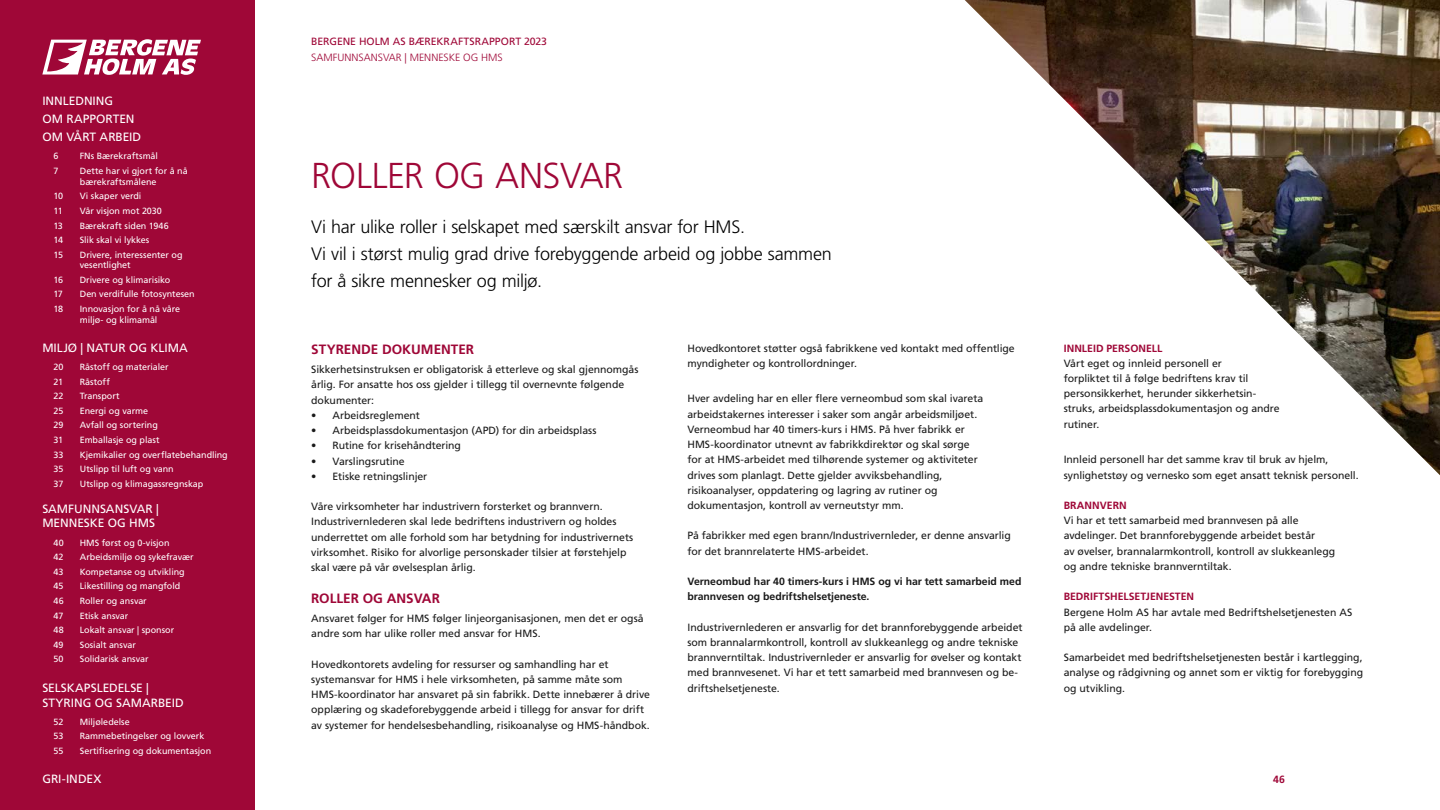
<style>
.page{position:relative;width:1440px;height:810px;background:#fff}
.page>*{position:absolute;margin:0;border:0;box-sizing:border-box;transform-origin:0 0}
.t1{font:300 36px "Frutiger LT Std";letter-spacing:-.01em;color:#9f0737}
.t2{font:300 18px/27px "Frutiger LT Std";letter-spacing:-.015em;color:#000}
.t3{font:700 13.5px "Frutiger LT Std";color:#9f0737}
.t4{font:12px/18.1px "Frutiger LT Std";color:#fff}
.t5{font:10.5px/15.2px "Frutiger LT Std";letter-spacing:-.005em;color:#1a1a1a}
.t6{font:700 10.5px/15.2px "Frutiger LT Std";letter-spacing:-.005em;color:#1a1a1a}
.t7{font:700 10.5px "Frutiger LT Std";color:#9f0737}
.t8{font:10.5px "Frutiger LT Std";letter-spacing:-.005em;color:#9f0737}
.t9{font:300 10.5px "Frutiger LT Std";color:#9f0737}
.t10{font:9px/10.8px "Frutiger LT Std";letter-spacing:-.005em;color:#fff}
</style>
<div class="page">
<img style="left:965px;top:0;width:475px;height:475px">
<div style="left:0;top:0;width:255px;height:810px;background:#9f0737"></div>
<svg style="left:42px;top:39px;width:159px;height:36px"></svg>
<p class="t4" style="left:42px;top:92px;width:100px">INNLEDNING<br>OM RAPPORTEN<br>OM VÅRT ARBEID</p>
<p class="t10" style="left:54px;top:151px;width:7px">6</p>
<p class="t10" style="left:80px;top:151px;width:80px">FNs Bærekraftsmål</p>
<p class="t10" style="left:54px;top:166px;width:7px">7</p>
<p class="t10" style="left:80px;top:166px;width:109px">Dette har vi gjort for å nå bærekraftsmålene</p>
<p class="t10" style="left:54px;top:191px;width:11px">10</p>
<p class="t10" style="left:80px;top:191px;width:63px">Vi skaper verdi</p>
<p class="t10" style="left:54px;top:205px;width:11px">11</p>
<p class="t10" style="left:80px;top:205px;width:84px">Vår visjon mot 2030</p>
<p class="t10" style="left:54px;top:220px;width:11px">13</p>
<p class="t10" style="left:80px;top:220px;width:90px">Bærekraft siden 1946</p>
<p class="t10" style="left:54px;top:235px;width:11px">14</p>
<p class="t10" style="left:80px;top:235px;width:71px">Slik skal vi lykkes</p>
<p class="t10" style="left:54px;top:249px;width:11px">15</p>
<p class="t10" style="left:80px;top:249px;width:104px">Drivere, interessenter og vesentlighet</p>
<p class="t10" style="left:54px;top:274px;width:11px">16</p>
<p class="t10" style="left:80px;top:274px;width:92px">Drivere og klimarisiko</p>
<p class="t10" style="left:54px;top:289px;width:11px">17</p>
<p class="t10" style="left:80px;top:289px;width:116px">Den verdifulle fotosyntesen</p>
<p class="t10" style="left:54px;top:303px;width:11px">18</p>
<p class="t10" style="left:80px;top:303px;width:102px">Innovasjon for å nå våre miljø- og klimamål</p>
<p class="t4" style="left:42px;top:339px;width:147px">MILJØ | NATUR OG KLIMA</p>
<p class="t10" style="left:54px;top:362px;width:11px">20</p>
<p class="t10" style="left:80px;top:362px;width:90px">Råstoff og materialer</p>
<p class="t10" style="left:54px;top:376px;width:11px">21</p>
<p class="t10" style="left:80px;top:376px;width:32px">Råstoff</p>
<p class="t10" style="left:54px;top:391px;width:11px">22</p>
<p class="t10" style="left:80px;top:391px;width:41px">Transport</p>
<p class="t10" style="left:54px;top:405px;width:11px">25</p>
<p class="t10" style="left:80px;top:405px;width:70px">Energi og varme</p>
<p class="t10" style="left:54px;top:420px;width:11px">29</p>
<p class="t10" style="left:80px;top:420px;width:80px">Avfall og sortering</p>
<p class="t10" style="left:54px;top:435px;width:11px">31</p>
<p class="t10" style="left:80px;top:435px;width:81px">Emballasje og plast</p>
<p class="t10" style="left:54px;top:449px;width:11px">33</p>
<p class="t10" style="left:80px;top:449px;width:149px">Kjemikalier og overflatebehandling</p>
<p class="t10" style="left:54px;top:464px;width:11px">35</p>
<p class="t10" style="left:80px;top:464px;width:95px">Utslipp til luft og vann</p>
<p class="t10" style="left:54px;top:478px;width:11px">37</p>
<p class="t10" style="left:80px;top:478px;width:125px">Utslipp og klimagassregnskap</p>
<p class="t4" style="left:42px;top:502px;width:118px;line-height:14.4px">SAMFUNNSANSVAR |<br>MENNESKE OG HMS</p>
<p class="t10" style="left:54px;top:537px;width:12px">40</p>
<p class="t10" style="left:80px;top:537px;width:91px">HMS først og 0-visjon</p>
<p class="t10" style="left:54px;top:552px;width:11px">42</p>
<p class="t10" style="left:80px;top:552px;width:115px">Arbeidsmiljø og sykefravær</p>
<p class="t10" style="left:54px;top:566px;width:11px">43</p>
<p class="t10" style="left:80px;top:566px;width:106px">Kompetanse og utvikling</p>
<p class="t10" style="left:54px;top:581px;width:11px">45</p>
<p class="t10" style="left:80px;top:581px;width:102px">Likestilling og mangfold</p>
<p class="t10" style="left:54px;top:595px;width:12px">46</p>
<p class="t10" style="left:80px;top:595px;width:68px">Roller og ansvar</p>
<p class="t10" style="left:54px;top:610px;width:11px">47</p>
<p class="t10" style="left:80px;top:610px;width:50px">Etisk ansvar</p>
<p class="t10" style="left:54px;top:625px;width:12px">48</p>
<p class="t10" style="left:80px;top:625px;width:96px">Lokalt ansvar | sponsor</p>
<p class="t10" style="left:54px;top:639px;width:11px">49</p>
<p class="t10" style="left:80px;top:639px;width:58px">Sosialt ansvar</p>
<p class="t10" style="left:54px;top:654px;width:12px">50</p>
<p class="t10" style="left:80px;top:654px;width:70px">Solidarisk ansvar</p>
<p class="t4" style="left:42px;top:680px;width:143px;line-height:15px">SELSKAPSLEDELSE |<br>STYRING OG SAMARBEID</p>
<p class="t10" style="left:54px;top:716px;width:11px">52</p>
<p class="t10" style="left:80px;top:716px;width:51px">Miljøledelse</p>
<p class="t10" style="left:54px;top:731px;width:11px">53</p>
<p class="t10" style="left:80px;top:731px;width:126px">Rammebetingelser og lovverk</p>
<p class="t10" style="left:54px;top:745px;width:11px">55</p>
<p class="t10" style="left:80px;top:745px;width:133px">Sertifisering og dokumentasjon</p>
<p class="t4" style="left:42px;top:770px;width:61px">GRI-INDEX</p>
<p class="t8" style="left:311px;top:36px;width:237px">BERGENE HOLM AS BÆREKRAFTSRAPPORT 2023</p>
<p class="t9" style="left:311px;top:51px;width:193px">SAMFUNNSANSVAR | MENNESKE OG HMS</p>
<h1 class="t1" style="left:311px;top:155px;width:314px">ROLLER OG ANSVAR</h1>
<h2 class="t2" style="left:311px;top:214px;width:522px">Vi har ulike roller i selskapet med særskilt ansvar for HMS.<br>Vi vil i størst mulig grad drive forebyggende arbeid og jobbe sammen for å sikre mennesker og miljø.</h2>
<p class="t3" style="left:311px;top:341px;width:164px">STYRENDE DOKUMENTER</p>
<p class="t5" style="left:311px;top:362px;width:329px">Sikkerhetsinstruksen er obligatorisk å etterleve og skal gjennomgås årlig. For ansatte hos oss gjelder i tillegg til overnevnte følgende dokumenter:</p>
<p class="t5" style="left:311px;top:408px;width:110px">• Arbeidsreglement</p>
<p class="t5" style="left:311px;top:423px;width:287px">• Arbeidsplassdokumentasjon (APD) for din arbeidsplass</p>
<p class="t5" style="left:311px;top:438px;width:151px">• Rutine for krisehåndtering</p>
<p class="t5" style="left:311px;top:453px;width:95px">• Varslingsrutine</p>
<p class="t5" style="left:311px;top:469px;width:118px">• Etiske retningslinjer</p>
<p class="t5" style="left:311px;top:499px;width:324px">Våre virksomheter har industrivern forsterket og brannvern.<br>Industrivernlederen skal lede bedriftens industrivern og holdes underrettet om alle forhold som har betydning for industrivernets virksomhet. Risiko for alvorlige personskader tilsier at førstehjelp skal være på vår øvelsesplan årlig.</p>
<p class="t3" style="left:311px;top:590px;width:130px">ROLLER OG ANSVAR</p>
<p class="t5" style="left:311px;top:611px;width:334px">Ansvaret følger for HMS følger linjeorganisasjonen, men det er også andre som har ulike roller med ansvar for HMS.</p>
<p class="t5" style="left:311px;top:657px;width:340px">Hovedkontorets avdeling for ressurser og samhandling har et systemansvar for HMS i hele virksomheten, på samme måte som HMS-koordinator har ansvaret på sin fabrikk. Dette innebærer å drive opplæring og skadeforebyggende arbeid i tillegg for ansvar for drift av systemer for hendelsesbehandling, risikoanalyse og HMS-håndbok.</p>
<p class="t5" style="left:687px;top:340px;width:329px">Hovedkontoret støtter også fabrikkene ved kontakt med offentlige myndigheter og kontrollordninger.</p>
<p class="t5" style="left:687px;top:391px;width:297px">Hver avdeling har en eller flere verneombud som skal ivareta arbeidstakernes interesser i saker som angår arbeidsmiljøet.<br>Verneombud har 40 timers-kurs i HMS. På hver fabrikk er HMS-koordinator utnevnt av fabrikkdirektør og skal sørge for at HMS-arbeidet med tilhørende systemer og aktiviteter drives som planlagt. Dette gjelder avviksbehandling, risikoanalyser, oppdatering og lagring av rutiner og dokumentasjon, kontroll av verneutstyr mm.</p>
<p class="t5" style="left:687px;top:528px;width:325px">På fabrikker med egen brann/Industrivernleder, er denne ansvarlig for det brannrelaterte HMS-arbeidet.</p>
<p class="t6" style="left:687px;top:574px;width:336px">Verneombud har 40 timers-kurs i HMS og vi har tett samarbeid med brannvesen og bedriftshelsetjeneste.</p>
<p class="t5" style="left:687px;top:620px;width:337px">Industrivernlederen er ansvarlig for det brannforebyggende arbeidet som brannalarmkontroll, kontroll av slukkeanlegg og andre tekniske brannverntiltak. Industrivernleder er ansvarlig for øvelser og kontakt med brannvesenet. Vi har et tett samarbeid med brannvesen og be&shy;driftshelsetjeneste.</p>
<p class="t7" style="left:1064px;top:342px;width:100px">INNLEID PERSONELL</p>
<p class="t5" style="left:1064px;top:356px;width:217px">Vårt eget og innleid personell er<br>forpliktet til å følge bedriftens krav til personsikkerhet, herunder sikkerhetsin&shy;struks, arbeidsplassdokumentasjon og andre rutiner.</p>
<p class="t5" style="left:1064px;top:452px;width:296px">Innleid personell har det samme krav til bruk av hjelm, synlighetstøy og vernesko som eget ansatt teknisk personell.</p>
<p class="t7" style="left:1064px;top:499px;width:65px">BRANNVERN</p>
<p class="t5" style="left:1064px;top:513px;width:273px">Vi har et tett samarbeid med brannvesen på alle avdelinger. Det brannforebyggende arbeidet består<br>av øvelser, brannalarmkontroll, kontroll av slukkeanlegg og andre tekniske brannverntiltak.</p>
<p class="t7" style="left:1064px;top:591px;width:132px">BEDRIFTSHELSETJENESTEN</p>
<p class="t5" style="left:1064px;top:604px;width:290px">Bergene Holm AS har avtale med Bedriftshelsetjenesten AS på alle avdelinger.</p>
<p class="t5" style="left:1064px;top:650px;width:301px;text-align:justify">Samarbeidet med bedriftshelsetjenesten består i kartlegging, analyse og rådgivning og annet som er viktig for forebygging og utvikling.</p>
<p class="t7" style="left:1273px;top:773px;width:13px">46</p>
</div>
